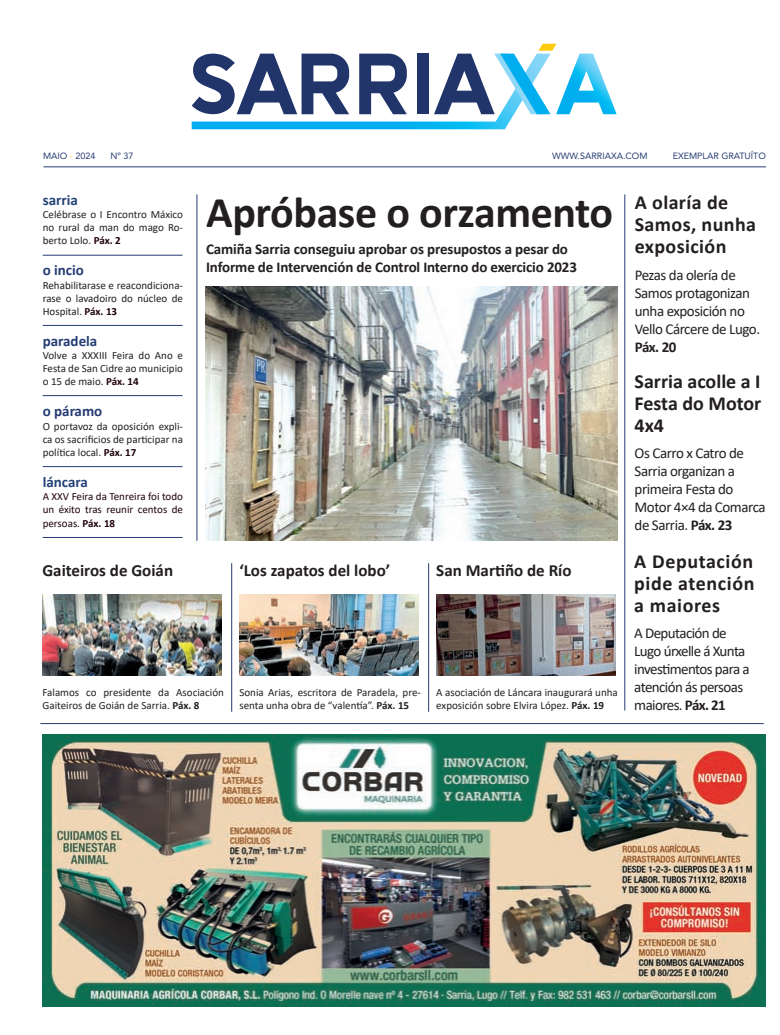
<style>
.page{position:relative;width:780px;height:1035px;background:#fff}
.page>*{position:absolute;margin:0;border:0;box-sizing:border-box;transform-origin:0 0}
.t1{font:700 44px "Calibri";letter-spacing:-.01em;color:#231f20}
.t2{font:700 20px/22px "Calibri";letter-spacing:.02em;color:#231f20;text-align:justify}
.t3{font:700 17px "Calibri";color:#231f20}
.t4{font:15px/18px "Calibri";letter-spacing:-.035em;color:#231f20}
.t5{font:700 15px/18px "Calibri";letter-spacing:-.01em;color:#231f20}
.t6{font:700 15px "Calibri";color:#253b73}
.t7{font:700 15px "Calibri";color:#244378}
.t8{font:11px/13.2px "Calibri";color:#231f20;text-align:justify}
.t9{font:11px/13.2px "Calibri";color:#1f0209;text-align:justify}
.t10{font:9px "Avenir LT Std";color:#253b73}
.s1{color:#fece08}
.s2{font-weight:700;color:#1f0209}
.s3{font-weight:700;color:#1e0209}
.s4{font-weight:700;color:#1b0107}
.s5{font-weight:700}
</style>
<div class="page">
<hr style="left:44px;top:166px;width:721px;height:1px;background:#253b73">
<svg style="left:192px;top:44px;width:424px;height:85px"></svg>
<hr style="left:40px;top:723px;width:723px;height:1px;background:#253b73">
<img style="left:42px;top:594px;width:180px;height:82px">
<img style="left:436px;top:594px;width:179px;height:82px">
<img style="left:239px;top:594px;width:179px;height:82px">
<hr style="left:231px;top:563px;width:1px;height:149px;background:#253b73">
<hr style="left:428px;top:563px;width:1px;height:149px;background:#253b73">
<hr style="left:43px;top:255px;width:139px;height:1px;background:#253b73">
<hr style="left:43px;top:325px;width:139px;height:1px;background:#253b73">
<hr style="left:43px;top:395px;width:139px;height:1px;background:#253b73">
<hr style="left:43px;top:466px;width:139px;height:1px;background:#253b73">
<hr style="left:43px;top:537px;width:139px;height:1px;background:#253b73">
<img style="left:206px;top:286px;width:411px;height:255px">
<hr style="left:624px;top:194px;width:1px;height:516px;background:#253b73">
<hr style="left:196px;top:194px;width:1px;height:347px;background:#253b73">
<img style="left:43px;top:734px;width:722px;height:272px">
<p class="t10" style="left:43px;top:151px;width:54px">MAIO <span class="s1">-</span> 2024</p>
<p class="t10" style="left:110px;top:151px;width:24px">Nº 37</p>
<p class="t10" style="left:552px;top:151px;width:97px">WWW.SARRIAXA.COM</p>
<p class="t10" style="left:672px;top:151px;width:95px">EXEMPLAR GRATUÍTO</p>
<h3 class="t7" style="left:43px;top:189px;width:37px">sarria</h3>
<p class="t8" style="left:43px;top:207px;width:142px">Celébrase o I Encontro Máxico no rural da man do mago Ro&shy;berto Lolo. <span class="s2">Páx. 2</span></p>
<h3 class="t6" style="left:43px;top:260px;width:43px">o incio</h3>
<p class="t8" style="left:43px;top:278px;width:142px">Rehabilitarase e reacondiciona&shy;rase o lavadoiro do núcleo de Hospital. <span class="s3">Páx. 13</span></p>
<h3 class="t6" style="left:43px;top:330px;width:56px">paradela</h3>
<p class="t8" style="left:43px;top:348px;width:142px">Volve a XXXIII Feira do Ano e Festa de San Cidre ao municipio o 15 de maio. <span class="s3">Páx. 14</span></p>
<h3 class="t6" style="left:43px;top:401px;width:61px">o páramo</h3>
<p class="t8" style="left:43px;top:419px;width:142px">O portavoz da oposición expli&shy;ca os sacrificios de participar na política local. <span class="s4">Páx. 17</span></p>
<h3 class="t7" style="left:43px;top:471px;width:47px">láncara</h3>
<p class="t9" style="left:43px;top:489px;width:142px">A XXV Feira da Tenreira foi todo un éxito tras reunir centos de persoas. <span class="s5">Páx. 18</span></p>
<h3 class="t3" style="left:42px;top:558px;width:132px">Gaiteiros de Goián</h3>
<h1 class="t1" style="left:206px;top:182px;width:408px">Apróbase o orzamento</h1>
<h3 class="t5" style="left:206px;top:240px;width:372px">Camiña Sarria conseguiu aprobar os presupostos a pesar do<br>Informe de Intervención de Control Interno do exercicio 2023</h3>
<h3 class="t3" style="left:239px;top:558px;width:152px">‘Los zapatos del lobo’</h3>
<h3 class="t3" style="left:436px;top:558px;width:137px">San Martiño de Río</h3>
<p class="t8" style="left:42px;top:685px;width:183px">Falamos co presidente da Asociación<br>Gaiteiros de Goián de Sarria. <span class="s5">Páx. 8</span></p>
<p class="t8" style="left:239px;top:685px;width:183px">Sonia Arias, escritora de Paradela, pre&shy;senta unha obra de “valentía”. <span class="s5">Páx. 15</span></p>
<p class="t8" style="left:436px;top:685px;width:183px">A asociación de Láncara inaugurará unha exposición sobre Elvira López. <span class="s5">Páx. 19</span></p>
<h2 class="t2" style="left:634px;top:192px;width:123px;text-align:left">A olaría de<br>Samos, nunha exposición</h2>
<h3 class="t4" style="left:634px;top:266px;width:127px">Pezas da olería de<br>Samos protagonizan unha exposición no<br>Vello Cárcere de Lugo.</h3>
<h3 class="t5" style="left:634px;top:338px;width:43px">Páx. 20</h3>
<h2 class="t2" style="left:634px;top:370px;width:128px">Sarria acolle a I Festa do Motor 4x4</h2>
<h3 class="t4" style="left:634px;top:443px;width:133px">Os Carro x Catro de<br>Sarria organizan a primeira Festa do<br>Motor 4×4 da Comarca de Sarria. <span class="s5">Páx. 23</span></h3>
<h2 class="t2" style="left:634px;top:550px;width:122px">A Deputación pide atención a maiores</h2>
<h3 class="t4" style="left:634px;top:623px;width:117px">A Deputación de<br>Lugo úrxelle á Xunta investimentos para a atención ás persoas maiores. <span class="s5">Páx. 21</span></h3>
</div>
